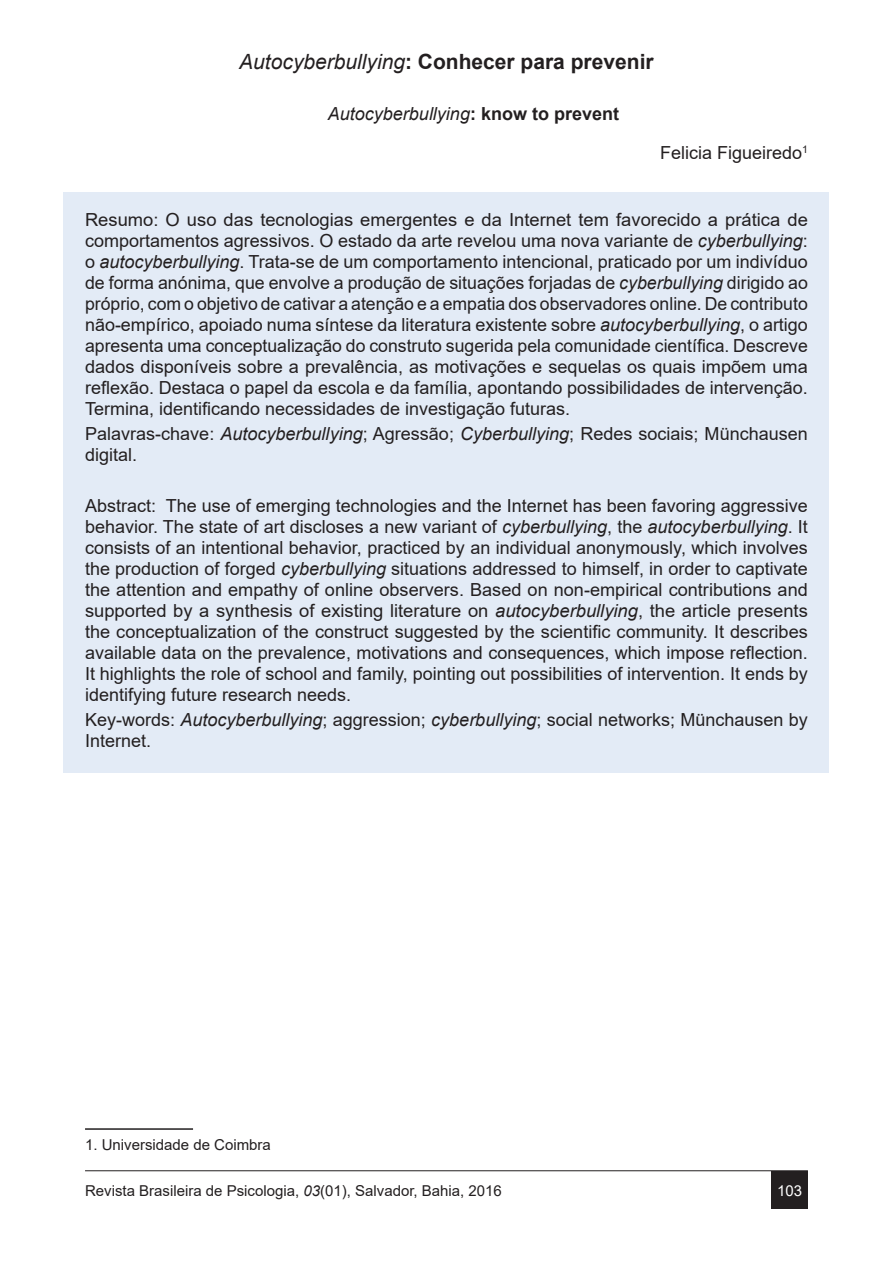
<style>
.page{position:relative;width:893px;height:1263px;background:#fff}
.page>*{position:absolute;margin:0;border:0;box-sizing:border-box;transform-origin:0 0}
.Titulo{font:700 21px "Arial";color:#231f20}
.Resumo{font:18px/21px "Arial";color:#231f20;text-align:justify}
.t1{font:italic 18px "Arial";color:#231f20}
.Autor{font:18px "Arial";color:#231f20}
.Rodapé{font:15px "Arial";color:#231f20}
.Footnote_text{font:15px "Arial";color:#231f20}
.Rodapé-2{font:15px "Arial";color:#fff}
.s1{font-weight:400;font-style:italic}
.s2{font-weight:700;font-style:normal}
.s3{font-style:italic}
</style>
<div class="page">
<hr style="left:85px;top:1170px;width:723px;height:1px;background:#231f20">
<div style="left:772px;top:1171px;width:36px;height:38px;background:#231f20"></div>
<div style="left:64px;top:192px;width:765px;height:248px;background:#e3ebf6"></div>
<div style="left:64px;top:406px;width:765px;height:80px;background:#e3ebf6"></div>
<div style="left:64px;top:478px;width:765px;height:248px;background:#e3ebf6"></div>
<div style="left:64px;top:692px;width:765px;height:80px;background:#e3ebf6"></div>
<hr style="left:85px;top:1128px;width:108px;height:2px;background:#231f20">
<p class="Titulo" style="left:239px;top:47px;width:416px"><span class="s1">Autocyberbullying</span>: Conhecer para prevenir</p>
<p class="t1" style="left:328px;top:102px;width:293px">Autocyberbullying<span class="s2">: know to prevent</span></p>
<p class="Autor" style="left:660px;top:140px;width:149px">Felicia Figueiredo<sup>1</sup></p>
<p class="Resumo" style="left:85px;top:209px;width:724px">Resumo: O uso das tecnologias emergentes e da Internet tem favorecido a prática de comportamentos agressivos. O estado da arte revelou uma nova variante de <span class="s3">cyberbullying</span>: o <span class="s3">autocyberbullying</span>. Trata-se de um comportamento intencional, praticado por um indivíduo de forma anónima, que envolve a produção de situações forjadas de <span class="s3">cyberbullying</span> dirigido ao próprio, com o objetivo de cativar a atenção e a empatia dos observadores online. De contributo não-empírico, apoiado numa síntese da literatura existente sobre <span class="s3">autocyberbullying</span>, o artigo apresenta uma conceptualização do construto sugerida pela comunidade científica. Descreve dados disponíveis sobre a prevalência, as motivações e sequelas os quais impõem uma reflexão. Destaca o papel da escola e da família, apontando possibilidades de intervenção.<br>Termina, identificando necessidades de investigação futuras.</p>
<p class="Resumo" style="left:85px;top:423px;width:724px">Palavras-chave: <span class="s3">Autocyberbullying</span>; Agressão; <span class="s3">Cyberbullying</span>; Redes sociais; Münchausen digital.</p>
<p class="Resumo" style="left:85px;top:495px;width:724px">Abstract: The use of emerging technologies and the Internet has been favoring aggressive behavior. The state of art discloses a new variant of <span class="s3">cyberbullying</span>, the <span class="s3">autocyberbullying</span>. It consists of an intentional behavior, practiced by an individual anonymously, which involves the production of forged <span class="s3">cyberbullying</span> situations addressed to himself, in order to captivate the attention and empathy of online observers. Based on non-empirical contributions and supported by a synthesis of existing literature on <span class="s3">autocyberbullying</span>, the article presents the conceptualization of the construct suggested by the scientific community. It describes available data on the prevalence, motivations and consequences, which impose reflection.<br>It highlights the role of school and family, pointing out possibilities of intervention. It ends by identifying future research needs.</p>
<p class="Resumo" style="left:85px;top:709px;width:724px">Key-words: <span class="s3">Autocyberbullying</span>; aggression; <span class="s3">cyberbullying</span>; social networks; Münchausen by<br>Internet.</p>
<p class="Footnote_text" style="left:85px;top:1135px;width:187px">1. Universidade de Coimbra</p>
<p class="Rodapé" style="left:85px;top:1180px;width:418px">Revista Brasileira de Psicologia, <span class="s3">03</span>(01), Salvador, Bahia, 2016</p>
<p class="Rodapé-2" style="left:777px;top:1180px;width:27px">103</p>
</div>
